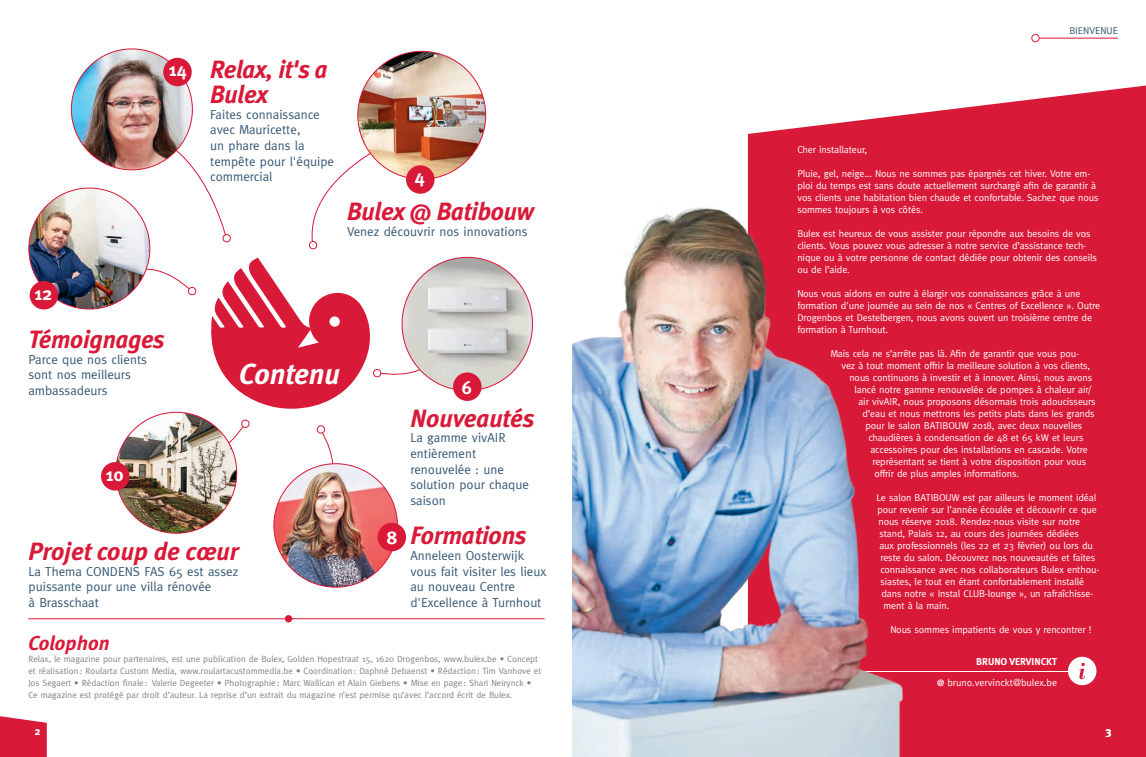
<style>
.page{position:relative;width:1146px;height:757px;background:#fff}
.page>*{position:absolute;margin:0;border:0;box-sizing:border-box;transform-origin:0 0}
.t1{font:italic 700 29px "Meta";color:#fff}
.t2{font:italic 700 25px/25px "Meta";letter-spacing:-.01em;color:#d91938}
.t3{font:italic 700 20px "Meta";color:#d91938}
.t4{font:700 18.5px "Meta";color:#fff}
.t5{font:13px/15.6px "Meta";color:#355874}
.t6{font:700 11.1px "Meta";color:#fff}
.t7{font:10px/12px "Meta";letter-spacing:-.01em;color:#fff}
.t8{font:700 10px "Meta";color:#fff}
.t9{font:10px "Meta";color:#355874}
.t10{font:9px/12px "Meta";color:#808285}
.s1{font-weight:700;font-size:9px}
</style>
<div class="page">
<svg style="left:0;top:716px;width:47px;height:41px;background:#dc2d49"></svg>
<div style="left:965px;top:86px;width:180px;height:671px;background:#d91938"></div>
<hr style="left:28px;top:618px;width:257px;height:1px;background:#d91938">
<div style="left:285px;top:615px;width:7px;height:7px;background:#d91938;border-radius:50%"></div>
<hr style="left:292px;top:618px;width:252px;height:1px;background:#d91938">
<hr style="left:785px;top:671px;width:290px;height:1px;background:#fff">
<div style="left:1067px;top:657px;width:29px;height:28px;background:#fff;border-radius:50%"></div>
<svg style="left:1079px;top:663px;width:6px;height:16px"></svg>
<hr style="left:1037px;top:38px;width:80px;height:1px;background:#d91938">
<div style="left:1031px;top:34px;width:8px;height:8px;border:1px solid #d91938;border-radius:50%"></div>
<img style="left:573px;top:107px;width:392px;height:650px">
<svg style="left:204px;top:418px;width:46px;height:67px"></svg>
<img style="left:116px;top:412px;width:121px;height:121px;border-radius:60px">
<svg style="left:298px;top:429px;width:61px;height:47px"></svg>
<div style="left:317px;top:426px;width:8px;height:7px;background:#fff;border-radius:50%"></div>
<div style="left:316px;top:425px;width:9px;height:9px;border:1px solid #d91938;border-radius:50%"></div>
<img style="left:274px;top:464px;width:123px;height:123px;border-radius:62px">
<img style="left:358px;top:51px;width:127px;height:128px;border-radius:64px">
<img style="left:448px;top:257px;width:84px;height:134px">
<svg style="left:109px;top:118px;width:339px;height:291px"></svg>
<img style="left:29px;top:188px;width:121px;height:121px;border-radius:60px">
<img style="left:71px;top:49px;width:121px;height:121px;border-radius:60px">
<div style="left:406px;top:165px;width:28px;height:29px;background:#d91938;border-radius:50%"></div>
<div style="left:453px;top:372px;width:28px;height:29px;background:#d91938;border-radius:50%"></div>
<div style="left:377px;top:523px;width:29px;height:28px;background:#d91938;border-radius:50%"></div>
<div style="left:101px;top:462px;width:28px;height:28px;background:#d91938;border-radius:50%"></div>
<div style="left:30px;top:281px;width:28px;height:28px;background:#d91938;border-radius:50%"></div>
<div style="left:163px;top:58px;width:29px;height:28px;background:#d91938;border-radius:50%"></div>
<h3 class="t4" style="left:34px;top:283px;width:20px">12</h3>
<h3 class="t4" style="left:169px;top:59px;width:19px">14</h3>
<h2 class="t2" style="left:28px;top:326px;width:138px">Témoignages</h2>
<h3 class="t5" style="left:28px;top:351px;width:120px">Parce que nos clients sont nos meilleurs ambassadeurs</h3>
<h3 class="t4" style="left:106px;top:464px;width:20px">10</h3>
<h2 class="t2" style="left:210px;top:57px;width:119px">Relax, it's a<br>Bulex</h2>
<h3 class="t5" style="left:210px;top:106px;width:125px">Faites connaissance avec Mauricette,<br>un phare dans la tempête pour l'équipe commercial</h3>
<h3 class="t4" style="left:415px;top:166px;width:11px">4</h3>
<h2 class="t2" style="left:347px;top:199px;width:188px">Bulex @ Batibouw</h2>
<h3 class="t5" style="left:347px;top:223px;width:182px">Venez découvrir nos innovations</h3>
<h1 class="t1" style="left:239px;top:357px;width:102px">Contenu</h1>
<h3 class="t4" style="left:461px;top:376px;width:12px">6</h3>
<h2 class="t2" style="left:410px;top:405px;width:126px">Nouveautés</h2>
<h3 class="t5" style="left:410px;top:430px;width:120px">La gamme vivAIR entièrement renouvelée : une solution pour chaque saison</h3>
<h2 class="t2" style="left:29px;top:538px;width:212px">Projet coup de cœur</h2>
<h3 class="t5" style="left:29px;top:563px;width:211px">La Thema CONDENS FAS 65 est assez puissante pour une villa rénovée<br>à Brasschaat</h3>
<h3 class="t4" style="left:386px;top:527px;width:13px">8</h3>
<h2 class="t2" style="left:410px;top:523px;width:118px">Formations</h2>
<h3 class="t5" style="left:410px;top:547px;width:137px">Anneleen Oosterwijk vous fait visiter les lieux au nouveau Centre d'Excellence à Turnhout</h3>
<h3 class="t3" style="left:28px;top:632px;width:83px">Colophon</h3>
<p class="t10" style="left:28px;top:653px;width:514px">Relax, le magazine pour partenaires, est une publication de Bulex, Golden Hopestraat 15, 1620 Drogenbos, www.bulex.be • Concept et réalisation: Roularta Custom Media, www.roulartacustommedia.be • Coordination: Daphné Debaenst • Rédaction: Tim Vanhove et Jos Segaert • Rédaction finale: Valerie Degeeter • Photographie : Marc Wallican et Alain Giebens • Mise en page: Shari Neirynck • Ce magazine est protégé par droit d’auteur. La reprise d’un extrait du magazine n’est permise qu’avec l’accord écrit de Bulex.</p>
<p class="t6" style="left:34px;top:724px;width:8px">2</p>
<p class="t9" style="left:1069px;top:25px;width:50px">BIENVENUE</p>
<p class="t7" style="left:797px;top:143px;width:71px">Cher installateur,</p>
<p class="t7" style="left:797px;top:167px;width:303px">Pluie, gel, neige... Nous ne sommes pas épargnés cet hiver. Votre em&shy;ploi du temps est sans doute actuellement surchargé afin de garantir à vos clients une habitation bien chaude et confortable. Sachez que nous sommes toujours à vos côtés.</p>
<p class="t7" style="left:797px;top:227px;width:301px">Bulex est heureux de vous assister pour répondre aux besoins de vos clients. Vous pouvez vous adresser à notre service d’assistance tech&shy;nique ou à votre personne de contact dédiée pour obtenir des conseils ou de l’aide.</p>
<p class="t7" style="left:797px;top:287px;width:304px">Nous vous aidons en outre à élargir vos connaissances grâce à une formation d'une journée au sein de nos « Centres of Excellence ». Outre Drogenbos et Destelbergen, nous avons ouvert un troisième centre de formation à Turnhout.</p>
<p class="t7" style="left:830px;top:347px;width:250px">Mais cela ne s’arrête pas là. Afin de garantir que vous pou-</p>
<p class="t7" style="left:841px;top:359px;width:250px">vez à tout moment offrir la meilleure solution à vos clients,</p>
<p class="t7" style="left:849px;top:371px;width:244px">nous continuons à investir et à innover. Ainsi, nous avons</p>
<p class="t7" style="left:854px;top:383px;width:238px">lancé notre gamme renouvelée de pompes à chaleur air/</p>
<p class="t7" style="left:858px;top:395px;width:239px">air vivAIR, nous proposons désormais trois adoucisseurs</p>
<p class="t7" style="left:862px;top:407px;width:234px">d’eau et nous mettrons les petits plats dans les grands</p>
<p class="t7" style="left:865px;top:419px;width:218px">pour le salon BATIBOUW 2018, avec deux nouvelles</p>
<p class="t7" style="left:868px;top:431px;width:216px">chaudières à condensation de 48 et 65 kW et leurs</p>
<p class="t7" style="left:870px;top:443px;width:219px">accessoires pour des installations en cascade. Votre</p>
<p class="t7" style="left:872px;top:455px;width:215px">représentant se tient à votre disposition pour vous</p>
<p class="t7" style="left:874px;top:467px;width:146px">offrir de plus amples informations.</p>
<p class="t7" style="left:876px;top:491px;width:221px">Le salon BATIBOUW est par ailleurs le moment idéal</p>
<p class="t7" style="left:877px;top:503px;width:221px">pour revenir sur l’année écoulée et découvrir ce que</p>
<p class="t7" style="left:878px;top:515px;width:203px">nous réserve 2018. Rendez-nous visite sur notre</p>
<p class="t7" style="left:879px;top:527px;width:201px">stand, Palais 12, au cours des journées dédiées</p>
<p class="t7" style="left:879px;top:539px;width:215px">aux professionnels (les 22 et 23 février) ou lors du</p>
<p class="t7" style="left:880px;top:551px;width:216px">reste du salon. Découvrez nos nouveautés et faites</p>
<p class="t7" style="left:880px;top:563px;width:220px">connaissance avec nos collaborateurs Bulex enthou-</p>
<p class="t7" style="left:880px;top:575px;width:205px">siastes, le tout en étant confortablement installé</p>
<p class="t7" style="left:881px;top:587px;width:213px">dans notre « Instal CLUB-lounge », un rafraîchisse-</p>
<p class="t7" style="left:883px;top:599px;width:67px">ment à la main.</p>
<p class="t7" style="left:890px;top:623px;width:202px">Nous sommes impatients de vous y rencontrer !</p>
<p class="t8" style="left:975px;top:655px;width:82px">BRUNO VERVINCKT</p>
<p class="t7" style="left:937px;top:677px;width:121px"><span class="s1">@</span> bruno.vervinckt@bulex.be</p>
<p class="t6" style="left:1105px;top:724px;width:7px">3</p>
</div>
